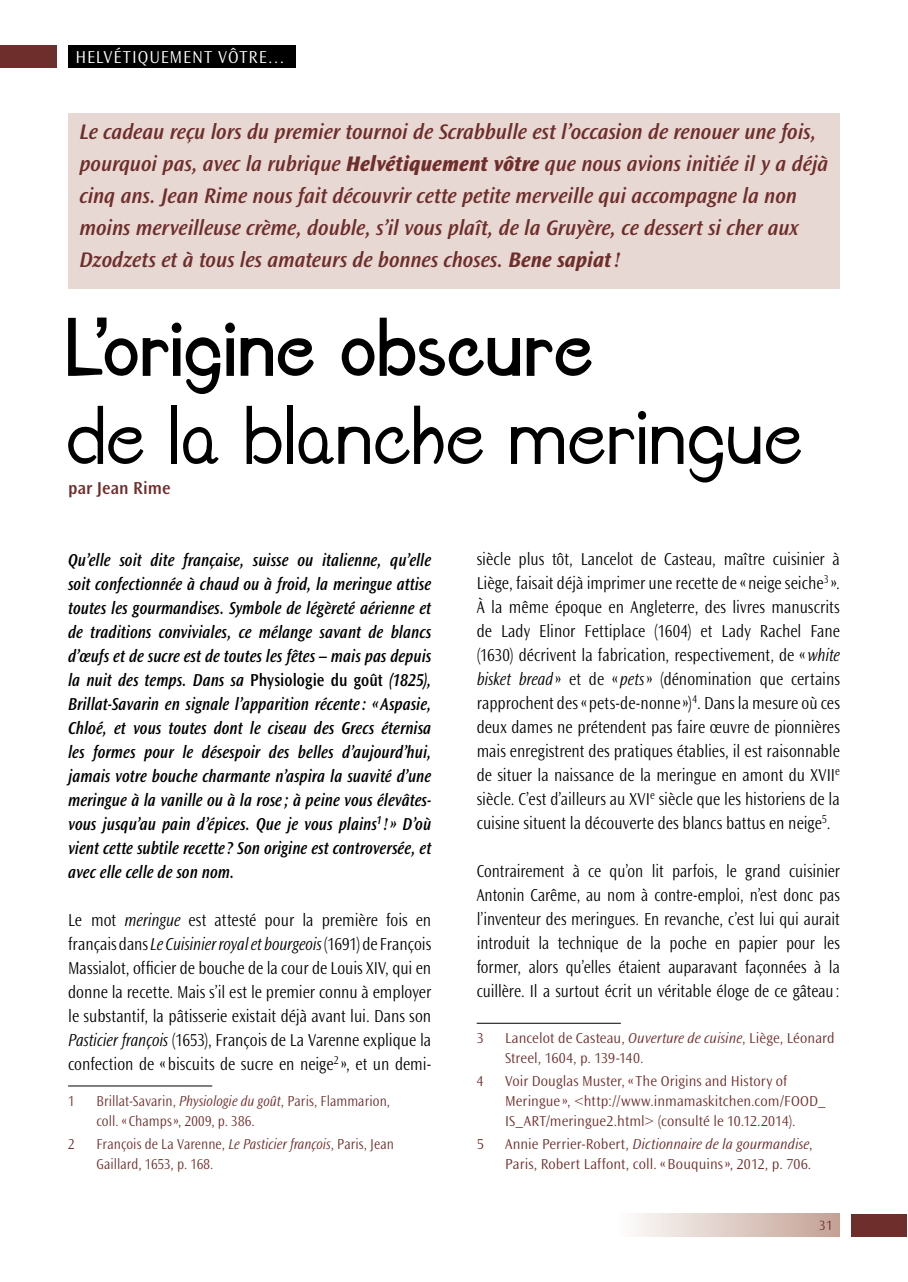
<style>
.page{position:relative;width:908px;height:1282px;background:#fff}
.page>*{position:absolute;margin:0;border:0;box-sizing:border-box;transform-origin:0 0}
.t1{font:96px "Bernaise";color:#000}
.t2{font:700 96px "Bernaise";color:#000}
.t3{font:italic 600 22px/32px "Ocean Sans Std";letter-spacing:-.005em;color:#6e2e2b}
.t4{font:300 18px/24px "Ocean Sans Std";color:#000;text-align:justify;scale:.87 1}
.t5{font:italic 600 18px/24px "Ocean Sans Std";letter-spacing:.005em;color:#000;text-align:justify;scale:.87 1}
.t6{font:300 18px/24px "Ocean Sans Std";color:#000;text-align:justify;scale:.85 1}
.t7{font:300 18px "Ocean Sans Std";letter-spacing:.045em;color:#fff}
.t8{font:600 18px "Ocean Sans Std";letter-spacing:.005em;color:#6e2e2b}
.t9{font:300 15px/20px "Ocean Sans Std";letter-spacing:.005em;color:#6e2e2b}
.t10{font:300 15px/20px "Ocean Sans Std";letter-spacing:.005em;color:#6e2e2b;scale:.9 1}
.t11{font:300 14px "Ocean Sans Std";color:#6e2e2b}
.s1{font-weight:800}
.s2{font-weight:700}
.s3{font-style:normal}
.s4{font-style:italic}
</style>
<div class="page">
<div style="left:850px;top:1213px;width:56px;height:23px;background:#6e2e2b"></div>
<div style="left:612px;top:1213px;width:227px;height:23px;background:linear-gradient(to right,#fff,#c3a194)"></div>
<div style="left:0;top:45px;width:57px;height:23px;background:#6e2e2b"></div>
<div style="left:68px;top:45px;width:227px;height:23px;background:#000"></div>
<hr style="left:68px;top:1085px;width:144px;height:1px;background:#000">
<div style="left:68px;top:113px;width:771px;height:176px;background:#e7d8d3"></div>
<hr style="left:476px;top:1022px;width:144px;height:1px;background:#000">
<p class="t7" style="left:75px;top:47px;width:211px">HELVÉTIQUEMENT VÔTRE…</p>
<p class="t3" style="left:79px;top:116px;width:750px">Le cadeau reçu lors du premier tournoi de Scrabbulle est l’occasion de renouer une fois, pourquoi pas, avec la rubrique <span class="s1">Helvétiquement vôtre</span> que nous avions initiée il y a déjà cinq ans. Jean Rime nous fait découvrir cette petite merveille qui accompagne la non moins merveilleuse crème, double, s’il vous plaît, de la Gruyère, ce dessert si cher aux Dzodzets et à tous les amateurs de bonnes choses. <span class="s2">Bene sapiat</span>!</p>
<h1 class="t2" style="left:68px;top:288px;width:529px">L’origine obscure</h1>
<h1 class="t1" style="left:68px;top:385px;width:738px">de la blanche meringue</h1>
<p class="t8" style="left:68px;top:478px;width:104px">par Jean Rime</p>
<p class="t5" style="left:68px;top:548px;width:419px">Qu’elle soit dite française, suisse ou italienne, qu’elle soit confectionnée à chaud ou à froid, la meringue attise toutes les gourmandises. Symbole de légèreté aérienne et de traditions conviviales, ce mélange savant de blancs d’œufs et de sucre est de toutes les fêtes – mais pas depuis la nuit des temps. Dans sa <span class="s3">Physiologie du goût</span> (1825), Brillat-Savarin en signale l’apparition récente : «Aspasie, Chloé, et vous toutes dont le ciseau des Grecs éternisa les formes pour le désespoir des belles d’aujourd’hui, jamais votre bouche charmante n’aspira la suavité d’une meringue à la vanille ou à la rose ; à peine vous élevâtes&shy;vous jusqu’au pain d’épices. Que je vous plains<sup>1</sup> ! » D’où vient cette subtile recette ? Son origine est controversée, et avec elle celle de son nom.</p>
<p class="t4" style="left:68px;top:908px;width:17px">Le</p>
<p class="t4" style="left:68px;top:908px;width:419px;text-indent:23px">mot <span class="s4">meringue</span> est attesté pour la première fois en français dans <span class="s4">Le Cuisinier royal et bourgeois</span> (1691) de François Massialot, officier de bouche de la cour de Louis XIV, qui en donne la recette. Mais s’il est le premier connu à employer le substantif, la pâtisserie existait déjà avant lui. Dans son <span class="s4">Pasticier françois</span> (1653), François de La Varenne explique la confection de «biscuits de sucre en neige<sup>2</sup> », et un demi-</p>
<p class="t10" style="left:68px;top:1090px;width:9px">1</p>
<p class="t10" style="left:96px;top:1090px;width:327px">Brillat-Savarin, <span class="s4">Physiologie du goût</span>, Paris, Flammarion, coll. « Champs», 2009, p. 386.</p>
<p class="t10" style="left:68px;top:1133px;width:9px">2</p>
<p class="t10" style="left:96px;top:1133px;width:332px">François de La Varenne, <span class="s4">Le Pasticier françois</span>, Paris, Jean<br>Gaillard, 1653, p. 168.</p>
<p class="t4" style="left:476px;top:547px;width:419px">siècle plus tôt, Lancelot de Casteau, maître cuisinier à Liège, faisait déjà imprimer une recette de «neige seiche<sup>3</sup> ».<br>À la même époque en Angleterre, des livres manuscrits de Lady Elinor Fettiplace (1604) et Lady Rachel Fane (1630) décrivent la fabrication, respectivement, de «<span class="s4">white bisket bread</span>» et de «<span class="s4">pets</span>» (dénomination que certains rapprochent des «pets-de-nonne »)<sup>4</sup>. Dans la mesure où ces deux dames ne prétendent pas faire œuvre de pionnières mais enregistrent des pratiques établies, il est raisonnable de situer la naissance de la meringue en amont du XVII<sup>e </sup>siècle. C’est d’ailleurs au XVI<sup>e</sup> siècle que les historiens de la cuisine situent la découverte des blancs battus en neige<sup>5</sup>.</p>
<p class="t6" style="left:476px;top:859px;width:428px">Contrairement à ce qu’on lit parfois, le grand cuisinier Antonin Carême, au nom à contre-emploi, n’est donc pas l’inventeur des meringues. En revanche, c’est lui qui aurait introduit la technique de la poche en papier pour les former, alors qu’elles étaient auparavant façonnées à la cuillère. Il a surtout écrit un véritable éloge de ce gâteau:</p>
<p class="t9" style="left:476px;top:1028px;width:8px">3</p>
<p class="t9" style="left:505px;top:1028px;width:331px">Lancelot de Casteau, <span class="s4">Ouverture de cuisine</span>, Liège, Léonard<br>Streel, 1604, p. 139-140.</p>
<p class="t9" style="left:476px;top:1070px;width:8px">4</p>
<p class="t9" style="left:505px;top:1070px;width:322px">Voir Douglas Muster, « The Origins and History of<br>Meringue », &lt;http://www.inmamaskitchen.com/FOOD_<br>IS_ART/meringue2.html&gt; (consulté le 10.12.2014).</p>
<p class="t9" style="left:476px;top:1133px;width:8px">5</p>
<p class="t9" style="left:505px;top:1133px;width:309px">Annie Perrier-Robert, <span class="s4">Dictionnaire de la gourmandise</span>,<br>Paris, Robert Laffont, coll. «Bouquins», 2012, p. 706.</p>
<p class="t11" style="left:818px;top:1217px;width:15px">31</p>
</div>
